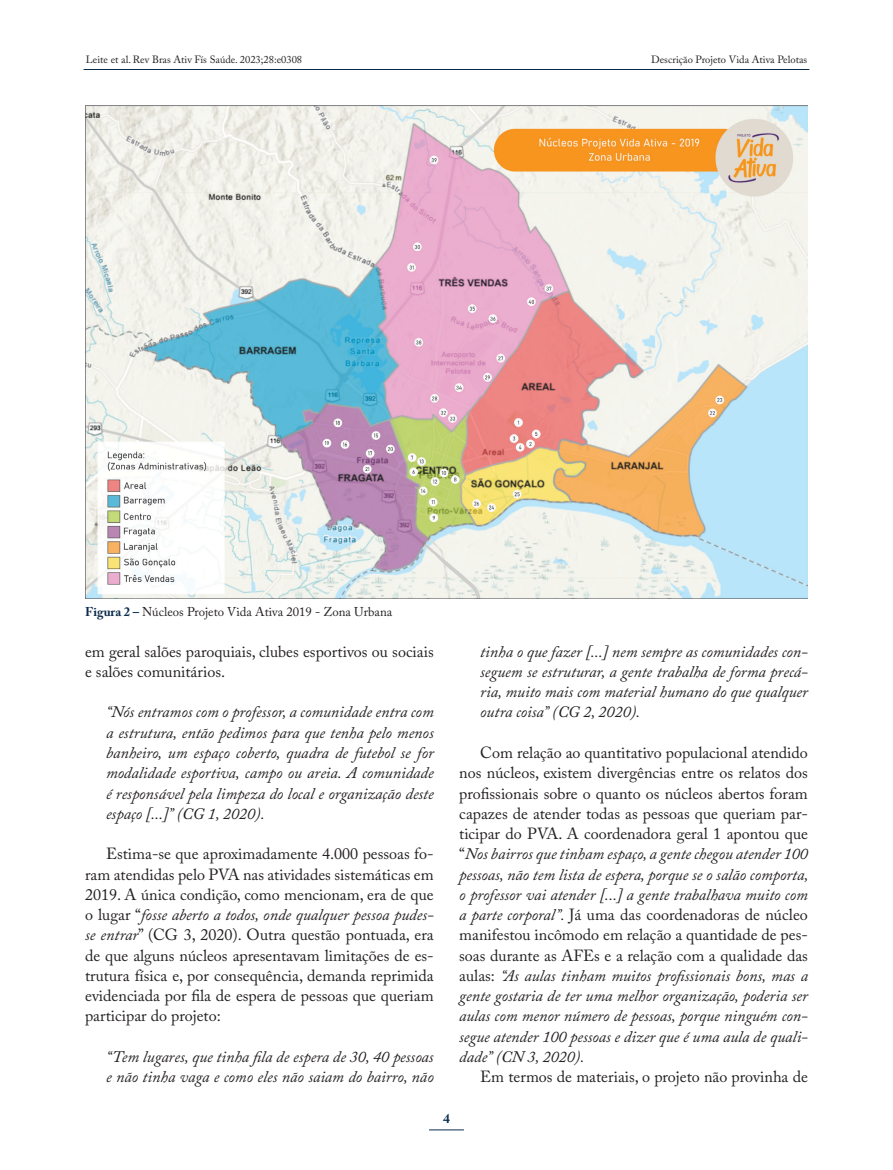
<style>
.page{position:relative;width:893px;height:1170px;background:#fff}
.page>*{position:absolute;margin:0;border:0;box-sizing:border-box;transform-origin:0 0}
.t1{font:italic 16.05px/20.2px "Adobe Caslon Pro";color:#231f20;text-align:justify}
.t2{font:16.05px/20.2px "Adobe Caslon Pro";color:#231f20}
.t3{font:700 13.5px "Adobe Caslon Pro";color:#0b2b4b}
.t4{font:12.75px "Adobe Caslon Pro";color:#231f20}
.t5{font:10.5px "Adobe Caslon Pro";color:#231f20}
.s1{font-weight:700;color:#0b2b4b}
.s2{font-style:italic}
.s3{font-style:normal}
</style>
<div class="page">
<hr style="left:429px;top:1129px;width:35px;height:1px;background:#0b2b4b">
<hr style="left:84px;top:69px;width:725px;height:1px;background:#0b2b4b">
<img style="left:85px;top:106px;width:723px;height:492px">
<p class="t5" style="left:86px;top:53px;width:218px">Leite et al. Rev Bras Ativ Fís Saúde. 2023;28:e0308</p>
<p class="t5" style="left:651px;top:53px;width:157px">Descrição Projeto Vida Ativa Pelotas</p>
<p class="t4" style="left:85px;top:604px;width:309px"><span class="s1">Figura 2 –</span> Núcleos Projeto Vida Ativa 2019 - Zona Urbana</p>
<p class="t2" style="left:85px;top:641px;width:350px">em geral salões paroquiais, clubes esportivos ou sociais e salões comunitários.</p>
<p class="t1" style="left:106px;top:701px;width:329px">“Nós entramos com o professor, a comunidade entra com a estrutura, então pedimos para que tenha pelo menos banheiro, um espaço coberto, quadra de futebol se for modalidade esportiva, campo ou areia. A comunidade é responsável pela limpeza do local e organização deste espaço [...]” (CG 1, 2020).</p>
<p class="t2" style="left:85px;top:843px;width:350px;text-align:justify;text-indent:21px">Estima-se que aproximadamente 4.000 pessoas fo&shy;ram atendidas pelo PVA nas atividades sistemáticas em 2019. A única condição, como mencionam, era de que o lugar “<span class="s2">fosse aberto a todos, onde qualquer pessoa pudes&shy;se entrar</span>” (CG 3, 2020). Outra questão pontuada, era de que alguns núcleos apresentavam limitações de es&shy;trutura física e, por consequência, demanda reprimida evidenciada por fila de espera de pessoas que queriam participar do projeto:</p>
<p class="t1" style="left:106px;top:1046px;width:329px">“Tem lugares, que tinha fila de espera de 30, 40 pessoas e não tinha vaga e como eles não saiam do bairro, não</p>
<p class="t1" style="left:480px;top:641px;width:329px">tinha o que fazer [...] nem sempre as comunidades con&shy;seguem se estruturar, a gente trabalha de forma precá&shy;ria, muito mais com material humano do que qualquer outra coisa” (CG 2, 2020).</p>
<p class="t1" style="left:459px;top:742px;width:351px;text-indent:21px"><span class="s3">Com relação ao quantitativo populacional atendido nos núcleos, existem divergências entre os relatos dos profissionais sobre o quanto os núcleos abertos foram capazes de atender todas as pessoas que queriam par&shy;ticipar do PVA. A coordenadora geral 1 apontou que “</span>Nos bairros que tinham espaço, a gente chegou atender 100 pessoas, não tem lista de espera, porque se o salão comporta, o professor vai atender [...] a gente trabalhava muito com a parte corporal”. <span class="s3">Já uma das coordenadoras de núcleo manifestou incômodo em relação a quantidade de pes&shy;soas durante as AFEs e a relação com a qualidade das aulas:</span> “As aulas tinham muitos profissionais bons, mas a gente gostaria de ter uma melhor organização, poderia ser aulas com menor número de pessoas, porque ninguém con&shy;segue atender 100 pessoas e dizer que é uma aula de quali&shy;dade” (CN 3, 2020).</p>
<p class="t2" style="left:480px;top:1066px;width:329px">Em termos de materiais, o projeto não provinha de</p>
<p class="t3" style="left:443px;top:1110px;width:8px">4</p>
</div>
